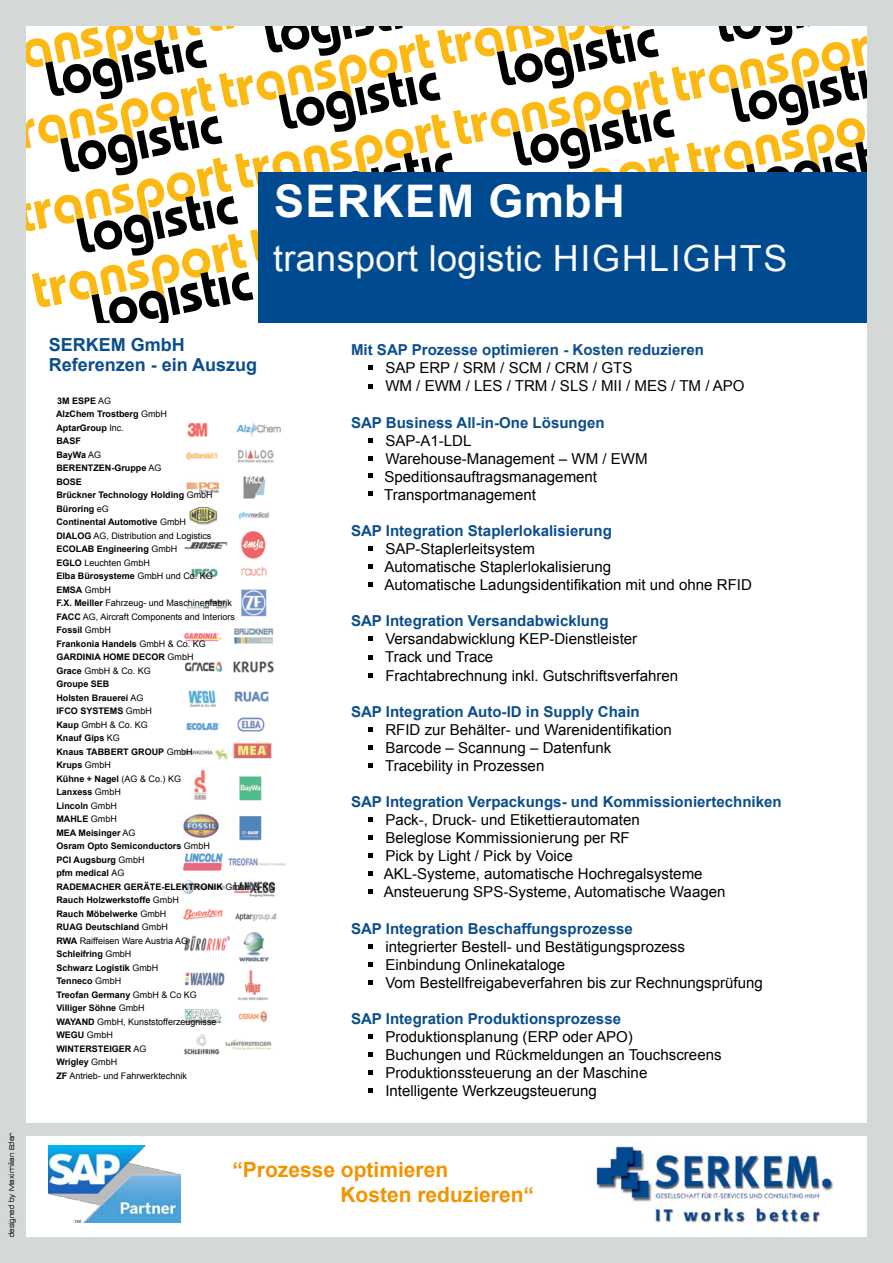
<style>
.page{position:relative;width:893px;height:1263px;background:#fff}
.page>*{position:absolute;margin:0;border:0;box-sizing:border-box;transform-origin:0 0}
.t1{font:700 45px "Arial";letter-spacing:.035em;color:#fff}
.t2{font:36px "Arial";letter-spacing:.01em;color:#fbfbfb}
.t3{font:700 21px/25.2px "Arial";color:#f29400}
.t4{font:700 18px/19.5px "Arial";color:#0a4e8d}
.t5{font:15px/18px "Arial";color:#000}
.t6{font:700 15px "Arial";color:#0a4e8d}
.t7{font:700 9px/13.5px "Arial";color:#000}
.t8{font:7.5px "Acens";letter-spacing:.05em;color:#000}
.s1{font-weight:400}
.s2{font-weight:700;color:#0a4e8d}
</style>
<div class="page">
<svg style="left:26px;top:26px;width:841px;height:297px"></svg>
<img style="left:182px;top:422px;width:104px;height:633px">
<div style="left:0;top:1237px;width:893px;height:26px;background:#d4d8d7"></div>
<div style="left:14px;top:1123px;width:879px;height:12px;background:#d4d8d7"></div>
<div style="left:0;top:0;width:26px;height:1263px;background:#d4d8d7"></div>
<div style="left:0;top:0;width:893px;height:26px;background:#d4d8d7"></div>
<img style="left:49px;top:1145px;width:131px;height:77px">
<img style="left:595px;top:1146px;width:239px;height:77px">
<svg style="left:368px;top:366px;width:4px;height:4px"></svg>
<svg style="left:368px;top:384px;width:4px;height:4px"></svg>
<svg style="left:368px;top:438px;width:4px;height:4px"></svg>
<svg style="left:368px;top:456px;width:4px;height:4px"></svg>
<svg style="left:368px;top:565px;width:4px;height:4px"></svg>
<svg style="left:368px;top:547px;width:4px;height:4px"></svg>
<svg style="left:368px;top:583px;width:4px;height:4px"></svg>
<svg style="left:368px;top:655px;width:4px;height:4px"></svg>
<svg style="left:368px;top:637px;width:4px;height:4px"></svg>
<svg style="left:368px;top:673px;width:4px;height:4px"></svg>
<svg style="left:368px;top:763px;width:4px;height:5px"></svg>
<svg style="left:368px;top:727px;width:4px;height:4px"></svg>
<svg style="left:368px;top:745px;width:4px;height:4px"></svg>
<svg style="left:368px;top:817px;width:4px;height:5px"></svg>
<div style="left:258px;top:172px;width:625px;height:151px;background:#004a90"></div>
<svg style="left:368px;top:835px;width:4px;height:5px"></svg>
<svg style="left:368px;top:853px;width:4px;height:5px"></svg>
<svg style="left:368px;top:890px;width:4px;height:4px"></svg>
<svg style="left:368px;top:980px;width:4px;height:4px"></svg>
<svg style="left:368px;top:944px;width:4px;height:4px"></svg>
<svg style="left:368px;top:1034px;width:4px;height:5px"></svg>
<svg style="left:368px;top:1089px;width:4px;height:4px"></svg>
<svg style="left:368px;top:872px;width:4px;height:4px"></svg>
<svg style="left:368px;top:962px;width:4px;height:4px"></svg>
<svg style="left:368px;top:1071px;width:4px;height:4px"></svg>
<svg style="left:368px;top:1052px;width:4px;height:5px"></svg>
<div style="left:867px;top:0;width:26px;height:1263px;background:#d4d8d7"></div>
<svg style="left:368px;top:474px;width:4px;height:4px"></svg>
<svg style="left:368px;top:492px;width:4px;height:4px"></svg>
<p class="t8" style="left:8px;top:1237px;width:106px;rotate:-90deg">designed by Maximilian Eder</p>
<p class="t1" style="left:274px;top:170px;width:346px">SERKEM Gmbh</p>
<p class="t2" style="left:273px;top:233px;width:304px">transport logistic highlights</p>
<p class="t4" style="left:49px;top:335px;width:210px">SERKEM GmbH<br>Referenzen - ein Auszug</p>
<p class="t7" style="left:56px;top:394px;width:221px">3M ESPE <span class="s1">AG<br></span>AlzChem Trostberg <span class="s1">GmbH<br></span>AptarGroup <span class="s1">Inc.<br></span>BASF<br>BayWa <span class="s1">AG<br></span>BERENTZEN-Gruppe <span class="s1">AG<br></span>BOSE<br>Brückner Technology Holding <span class="s1">GmbH<br></span>Büroring <span class="s1">eG<br></span>Continental Automotive <span class="s1">GmbH<br></span>DIALOG <span class="s1">AG, Distribution and Logistics<br></span>ECOLAB Engineering <span class="s1">GmbH<br></span>EGLO <span class="s1">Leuchten GmbH<br></span>Elba Bürosysteme <span class="s1">GmbH und Co. KG<br></span>EMSA <span class="s1">GmbH<br></span>F.X. Meiller <span class="s1">Fahrzeug- und Maschinenfabrik<br></span>FACC <span class="s1">AG, Aircraft Components and Interiors<br></span>Fossil <span class="s1">GmbH<br></span>Frankonia Handels <span class="s1">GmbH &amp; Co. KG<br></span>GARDINIA HOME DECOR <span class="s1">GmbH<br></span>Grace <span class="s1">GmbH &amp; Co. KG<br></span>Groupe SEB<br>Holsten Brauerei <span class="s1">AG<br></span>IFCO SYSTEMS <span class="s1">GmbH<br></span>Kaup <span class="s1">GmbH &amp; Co. KG<br></span>Knauf Gips <span class="s1">KG<br></span>Knaus TABBERT GROUP <span class="s1">GmbH<br></span>Krups <span class="s1">GmbH<br></span>Kühne + Nagel <span class="s1">(AG &amp; Co.) KG<br></span>Lanxess <span class="s1">GmbH<br></span>Lincoln <span class="s1">GmbH<br></span>MAHLE <span class="s1">GmbH<br></span>MEA Meisinger <span class="s1">AG<br></span>Osram Opto Semiconductors <span class="s1">GmbH<br></span>PCI Augsburg <span class="s1">GmbH<br></span>pfm medical <span class="s1">AG<br></span>RADEMACHER GERÄTE-ELEKTRONIK <span class="s1">GmbH &amp; KG<br></span>Rauch Holzwerkstoffe <span class="s1">GmbH<br></span>Rauch Möbelwerke <span class="s1">GmbH<br></span>RUAG Deutschland <span class="s1">GmbH<br></span>RWA <span class="s1">Raiffeisen Ware Austria AG<br></span>Schleifring <span class="s1">GmbH<br></span>Schwarz Logistik <span class="s1">GmbH<br></span>Tenneco <span class="s1">GmbH<br></span>Treofan Germany <span class="s1">GmbH &amp; Co KG<br></span>Villiger Söhne <span class="s1">GmbH<br></span>WAYAND <span class="s1">GmbH, Kunststofferzeugnisse<br></span>WEGU <span class="s1">GmbH<br></span>WINTERSTEIGER <span class="s1">AG<br></span>Wrigley <span class="s1">GmbH<br></span>ZF <span class="s1">Antrieb- und Fahrwerktechnik</span></p>
<p class="t5" style="left:368px;top:341px;width:378px;text-indent:-17px"><span class="s2">Mit SAP Prozesse optimieren - Kosten reduzieren<br></span>· SAP ERP / SRM / SCM / CRM / GTS<br>· WM / EWM / LES / TRM / SLS / MII / MES / TM / APO</p>
<p class="t6" style="left:351px;top:412px;width:255px">SAP Business All-in-One Lösungen</p>
<p class="t5" style="left:368px;top:431px;width:105px">· SAP-A1-LDL</p>
<p class="t5" style="left:368px;top:449px;width:281px">· Warehouse-Management – WM / EWM</p>
<p class="t5" style="left:384px;top:467px;width:214px">Speditionsauftragsmanagement</p>
<p class="t5" style="left:384px;top:485px;width:153px">Transportmanagement</p>
<p class="t5" style="left:368px;top:522px;width:386px;text-indent:-17px"><span class="s2">SAP Integration Staplerlokalisierung<br></span>· SAP-Staplerleitsystem<br>· Automatische Staplerlokalisierung<br>· Automatische Ladungsidentifikation mit und ohne RFID</p>
<p class="t5" style="left:368px;top:612px;width:312px;text-indent:-17px"><span class="s2">SAP Integration Versandabwicklung<br></span>· Versandabwicklung KEP-Dienstleister<br>· Track und Trace<br>· Frachtabrechnung inkl. Gutschriftsverfahren</p>
<p class="t5" style="left:368px;top:702px;width:306px;text-indent:-17px"><span class="s2">SAP Integration Auto-ID in Supply Chain<br></span>· RFID zur Behälter- und Warenidentifikation · Barcode – Scannung – Datenfunk<br>· Tracebility in Prozessen</p>
<p class="t6" style="left:351px;top:791px;width:432px">SAP Integration Verpackungs- und Kommissioniertechniken</p>
<p class="t5" style="left:368px;top:811px;width:274px">· Pack-, Druck- und Etikettierautomaten</p>
<p class="t5" style="left:368px;top:829px;width:263px">· Beleglose Kommissionierung per RF</p>
<p class="t5" style="left:368px;top:847px;width:207px">· Pick by Light / Pick by Voice</p>
<p class="t5" style="left:384px;top:865px;width:320px">AKL-Systeme, automatische Hochregalsysteme</p>
<p class="t5" style="left:384px;top:883px;width:343px">Ansteuerung SPS-Systeme, Automatische Waagen</p>
<p class="t5" style="left:368px;top:919px;width:397px;text-indent:-17px"><span class="s2">SAP Integration Beschaffungsprozesse<br></span>· integrierter Bestell- und Bestätigungsprozess<br>· Einbindung Onlinekataloge<br>· Vom Bestellfreigabeverfahren bis zur Rechnungsprüfung</p>
<p class="t5" style="left:368px;top:1009px;width:355px;text-indent:-17px"><span class="s2">SAP Integration Produktionsprozesse<br></span>· Produktionsplanung (ERP oder APO)<br>· Buchungen und Rückmeldungen an Touchscreens · Produktionssteuerung an der Maschine<br>· Intelligente Werkzeugsteuerung</p>
<p class="t3" style="left:340px;top:1157px;width:195px;text-indent:-108px">“Prozesse optimieren<br>Kosten reduzieren“</p>
</div>
